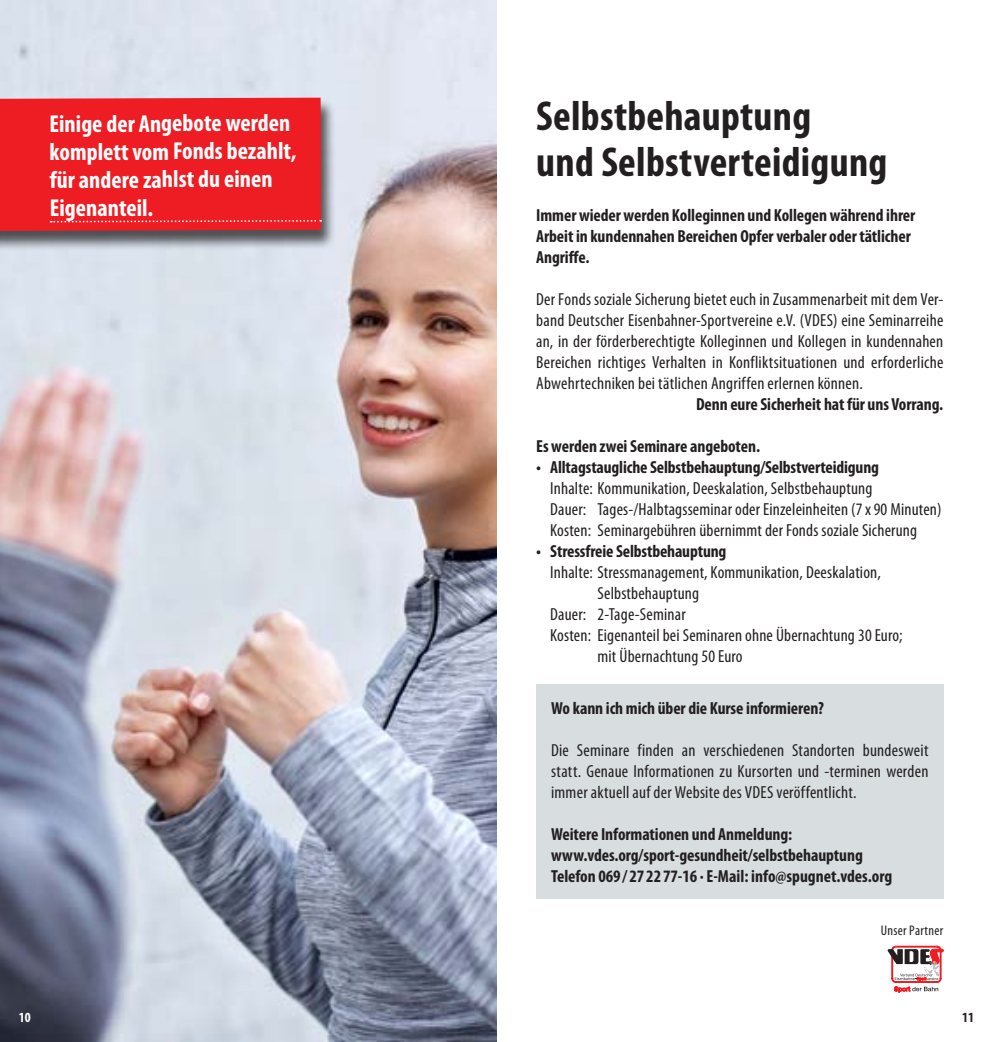
<style>
.page{position:relative;width:993px;height:1042px;background:#fff}
.page>*{position:absolute;margin:0;border:0;box-sizing:border-box;transform-origin:0 0}
._01_Headline_24_28{font:700 condensed 42px/45.5px "Myriad Pro";letter-spacing:.005em;color:#231f20}
._07_Antrag_Head{font:700 condensed 24.5px/28px "Myriad Pro";letter-spacing:-.005em;color:#fff}
._03_Body{font:condensed 17.5px/21px "Myriad Pro";letter-spacing:.01em;color:#231f20;text-align:justify}
._03_Body_fett{font:700 condensed 17.5px/21px "Myriad Pro";letter-spacing:-.005em;color:#231f20}
._03_Body-2{font:condensed 14px "Myriad Pro";letter-spacing:.02em;color:#231f20}
._09_Seitenzahl{font:700 condensed 14px "Myriad Pro";color:#fff}
._09_Seitenzahl-2{font:700 condensed 14px "Myriad Pro";color:#231f20}
.s1{font-weight:700}
</style>
<div class="page">
<img style="left:0;top:0;width:496px;height:1042px">
<div style="left:536px;top:684px;width:407px;height:214px;background:#d8dde0"></div>
<svg style="left:887px;top:945px;width:56px;height:48px"></svg>
<div style="left:0;top:98px;width:336px;height:152px;background:#231f20;opacity:.75"></div>
<div style="left:0;top:98px;width:321px;height:133px;background:#ee1d23"></div>
<svg style="left:51px;top:219px;width:270px;height:4px"></svg>
<p class="_07_Antrag_Head" style="left:49px;top:110px;width:248px">Einige der Angebote werden komplett vom Fonds bezahlt, für andere zahlst du einen<br>Eigenanteil.</p>
<p class="_01_Headline_24_28" style="left:536px;top:94px;width:352px">Selbstbehauptung<br>und Selbstverteidigung</p>
<p class="_03_Body_fett" style="left:536px;top:204px;width:380px">Immer wieder werden Kolleginnen und Kollegen während ihrer<br>Arbeit in kundennahen Bereichen Opfer verbaler oder tätlicher<br>Angriffe.</p>
<p class="_03_Body" style="left:536px;top:289px;width:408px">Der Fonds soziale Sicherung bietet euch in Zusammenarbeit mit dem Ver&shy;band Deutscher Eisenbahner-Sportvereine e.V. (VDES) eine Seminarreihe an, in der förderberechtigte Kolleginnen und Kollegen in kundennahen Bereichen richtiges Verhalten in Konfliktsituationen und erforderliche Abwehrtechniken bei tätlichen Angriffen erlernen können.</p>
<p class="_03_Body_fett" style="left:695px;top:393px;width:249px">Denn eure Sicherheit hat für uns Vorrang.</p>
<p class="_03_Body_fett" style="left:536px;top:435px;width:225px">Es werden zwei Seminare angeboten.</p>
<p class="_03_Body" style="left:550px;top:457px;width:393px;text-align:left;text-indent:-14px"><span class="s1">• Alltagstaugliche Selbstbehauptung/Selbstverteidigung<br></span>Inhalte: Kommunikation, Deeskalation, Selbstbehauptung<br>Dauer: Tages-/Halbtagsseminar oder Einzeleinheiten (7x90 Minuten)<br>Kosten: Seminargebühren übernimmt der Fonds soziale Sicherung</p>
<p class="_03_Body_fett" style="left:536px;top:540px;width:192px">• Stressfreie Selbstbehauptung</p>
<p class="_03_Body" style="left:550px;top:562px;width:332px">Inhalte: Stressmanagement, Kommunikation, Deeskalation,</p>
<p class="_03_Body" style="left:597px;top:583px;width:103px">Selbstbehauptung</p>
<p class="_03_Body" style="left:550px;top:604px;width:137px">Dauer: 2-Tage-Seminar</p>
<p class="_03_Body" style="left:550px;top:625px;width:354px">Kosten: Eigenanteil bei Seminaren ohne Übernachtung 30 Euro;</p>
<p class="_03_Body" style="left:597px;top:646px;width:146px">mit Übernachtung 50 Euro</p>
<p class="_03_Body_fett" style="left:551px;top:698px;width:274px">Wo kann ich mich über die Kurse informieren?</p>
<p class="_03_Body" style="left:551px;top:740px;width:379px">Die Seminare finden an verschiedenen Standorten bundesweit statt. Genaue Informationen zu Kursorten und -terminen werden immer aktuell auf der Website des VDES veröffentlicht.</p>
<p class="_03_Body_fett" style="left:551px;top:824px;width:242px">Weitere Informationen und Anmeldung:</p>
<p class="_03_Body_fett" style="left:551px;top:845px;width:313px">www.vdes.org/sport-gesundheit/selbstbehauptung</p>
<p class="_03_Body_fett" style="left:551px;top:866px;width:342px">Telefon 069 / 27 22 77-16 · E-Mail: info@spugnet.vdes.org</p>
<p class="_03_Body-2" style="left:880px;top:922px;width:64px">Unser Partner</p>
<p class="_09_Seitenzahl" style="left:19px;top:1010px;width:13px">10</p>
<p class="_09_Seitenzahl-2" style="left:961px;top:1010px;width:13px">11</p>
</div>
